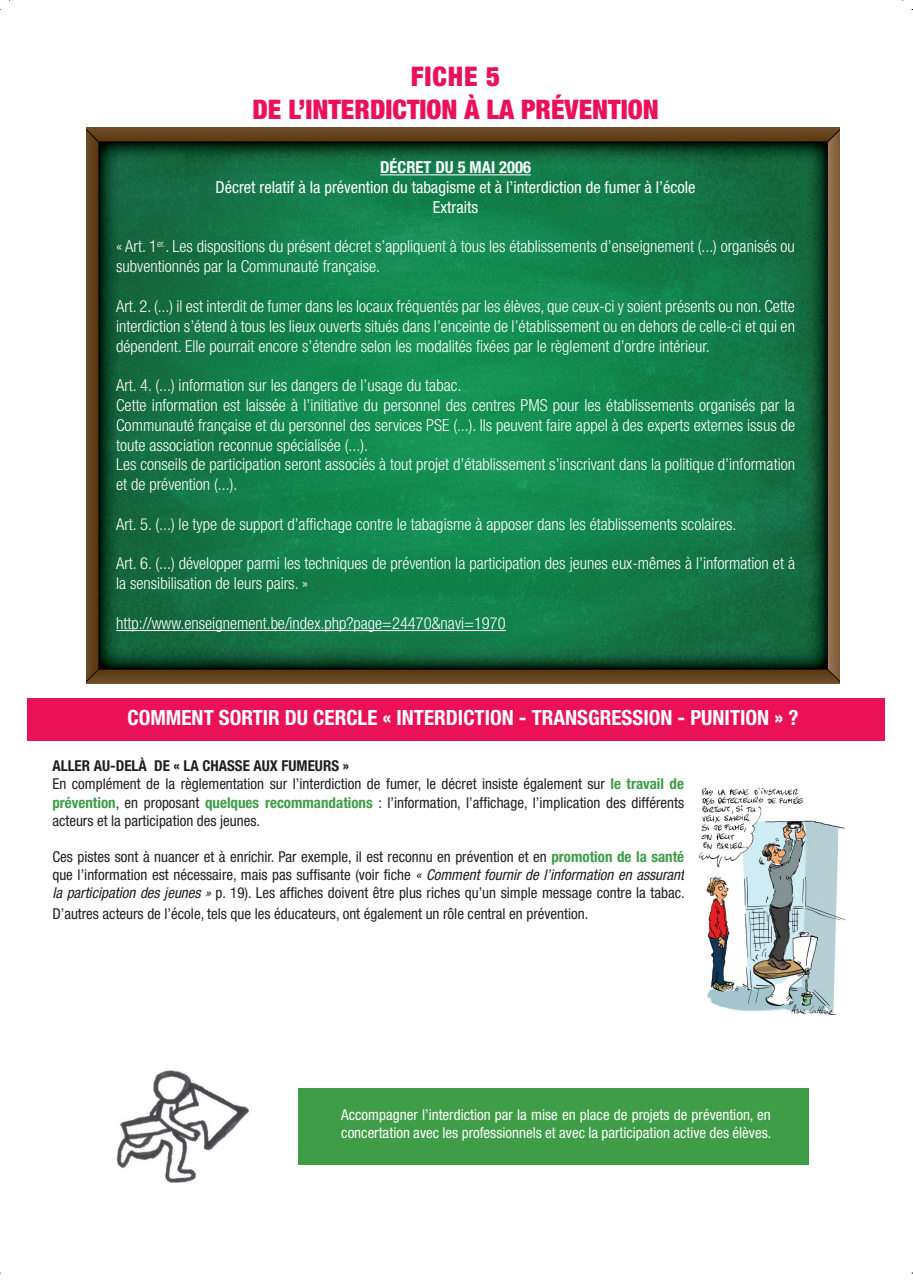
<style>
.page{position:relative;width:913px;height:1281px;background:#fff}
.page>*{position:absolute;margin:0;border:0;box-sizing:border-box;transform-origin:0 0}
.t1{font:900 condensed 27px/32.4px "Helvetica Neue";color:#eb1159}
.t2{font:700 condensed 21px "Helvetica Neue";color:#fff}
.t3{font:300 condensed 16.5px/19.8px "Helvetica Neue";color:#fff}
.t4{font:condensed 16.5px/19.8px "Helvetica Neue";color:#fff;text-align:center}
.t5{font:700 condensed 16.5px "Helvetica Neue";color:#fff}
.t6{font:condensed 15px/18px "Helvetica Neue";color:#231f20}
.t7{font:condensed 15px/18px "Helvetica Neue";color:#fff}
.s1{font-weight:700}
.s2{font-weight:700;color:#3e9d46}
.s3{font-style:italic}
</style>
<div class="page">
<div style="left:299px;top:1087px;width:510px;height:77px;background:#3e9d46"></div>
<img style="left:86px;top:127px;width:754px;height:556px">
<hr style="left:380px;top:174px;width:151px;height:1px;background:#fff">
<hr style="left:116px;top:630px;width:390px;height:1px;background:#fff">
<div style="left:27px;top:698px;width:858px;height:42px;background:#eb1159"></div>
<img style="left:116px;top:1070px;width:133px;height:111px">
<img style="left:698px;top:787px;width:147px;height:228px">
<h1 class="t1" style="left:411px;top:60px;width:28px">Fiche</h1>
<h1 class="t1" style="left:252px;top:60px;width:408px;text-indent:234px">5<br>DE L’INTERDICTION À LA PRÉVENTION</h1>
<p class="t5" style="left:380px;top:157px;width:152px">DÉCRET DU 5 MAI 2006</p>
<p class="t4" style="left:215px;top:177px;width:481px">Décret relatif à la prévention du tabagisme et à l’interdiction de fumer à l’école<br>Extraits</p>
<p class="t3" style="left:116px;top:236px;width:680px">« Art. 1<sup>er.</sup>. Les dispositions du présent décret s’appliquent à tous les établissements d’enseignement (...) organisés ou subventionnés par la Communauté française.</p>
<p class="t3" style="left:116px;top:296px;width:680px;text-align:justify">Art. 2. (...) il est interdit de fumer dans les locaux fréquentés par les élèves, que ceux-ci y soient présents ou non. Cette interdiction s’étend à tous les lieux ouverts situés dans l’enceinte de l’établissement ou en dehors de celle-ci et qui en dépendent. Elle pourrait encore s’étendre selon les modalités fixées par le règlement d’ordre intérieur.</p>
<p class="t3" style="left:116px;top:375px;width:680px">Art. 4. (...) information sur les dangers de l’usage du tabac.<br>Cette information est laissée à l’initiative du personnel des centres PMS pour les établissements organisés par la Communauté française et du personnel des services PSE (...). Ils peuvent faire appel à des experts externes issus de toute association reconnue spécialisée (...).<br>Les conseils de participation seront associés à tout projet d’établissement s’inscrivant dans la politique d’information et de prévention (...).</p>
<p class="t3" style="left:116px;top:514px;width:622px">Art. 5. (...) le type de support d’affichage contre le tabagisme à apposer dans les établissements scolaires.</p>
<p class="t3" style="left:116px;top:553px;width:680px">Art. 6. (...) développer parmi les techniques de prévention la participation des jeunes eux-mêmes à l’information et à la sensibilisation de leurs pairs. »</p>
<p class="t3" style="left:116px;top:613px;width:391px">http://www.enseignement.be/index.php?page=24470&amp;navi=1970</p>
<p class="t2" style="left:127px;top:704px;width:672px">COMMENT SORTIR DU CERCLE « INTERDICTION - TRANSGRESSION - PUNITION » ?</p>
<p class="t6" style="left:52px;top:757px;width:633px"><span class="s1">ALLER AU-DELÀ DE « LA CHASSE AUX FUMEURS »<br></span>En complément de la règlementation sur l’interdiction de fumer, le décret insiste également sur <span class="s2">LE TRAVAIL DE PRÉVENTION</span>, en proposant <span class="s2">QUELQUES RECOMMANDATIONS</span> : l’information, l’affichage, l’implication des différents acteurs et la participation des jeunes.</p>
<p class="t6" style="left:52px;top:847px;width:634px;text-align:justify">Ces pistes sont à nuancer et à enrichir. Par exemple, il est reconnu en prévention et en <span class="s2">PROMOTION DE LA SANTÉ </span>que l’information est nécessaire, mais pas suffisante (voir fiche <span class="s3">« Comment fournir de l’information en assurant la participation des jeunes »</span> p. 19). Les affiches doivent être plus riches qu’un simple message contre la tabac.</p>
<p class="t6" style="left:52px;top:904px;width:537px">D’autres acteurs de l’école, tels que les éducateurs, ont également un rôle central en prévention.</p>
<p class="t7" style="left:341px;top:1105px;width:431px">Accompagner l’interdiction par la mise en place de projets de prévention, en concertation avec les professionnels et avec la participation active des élèves.</p>
</div>
